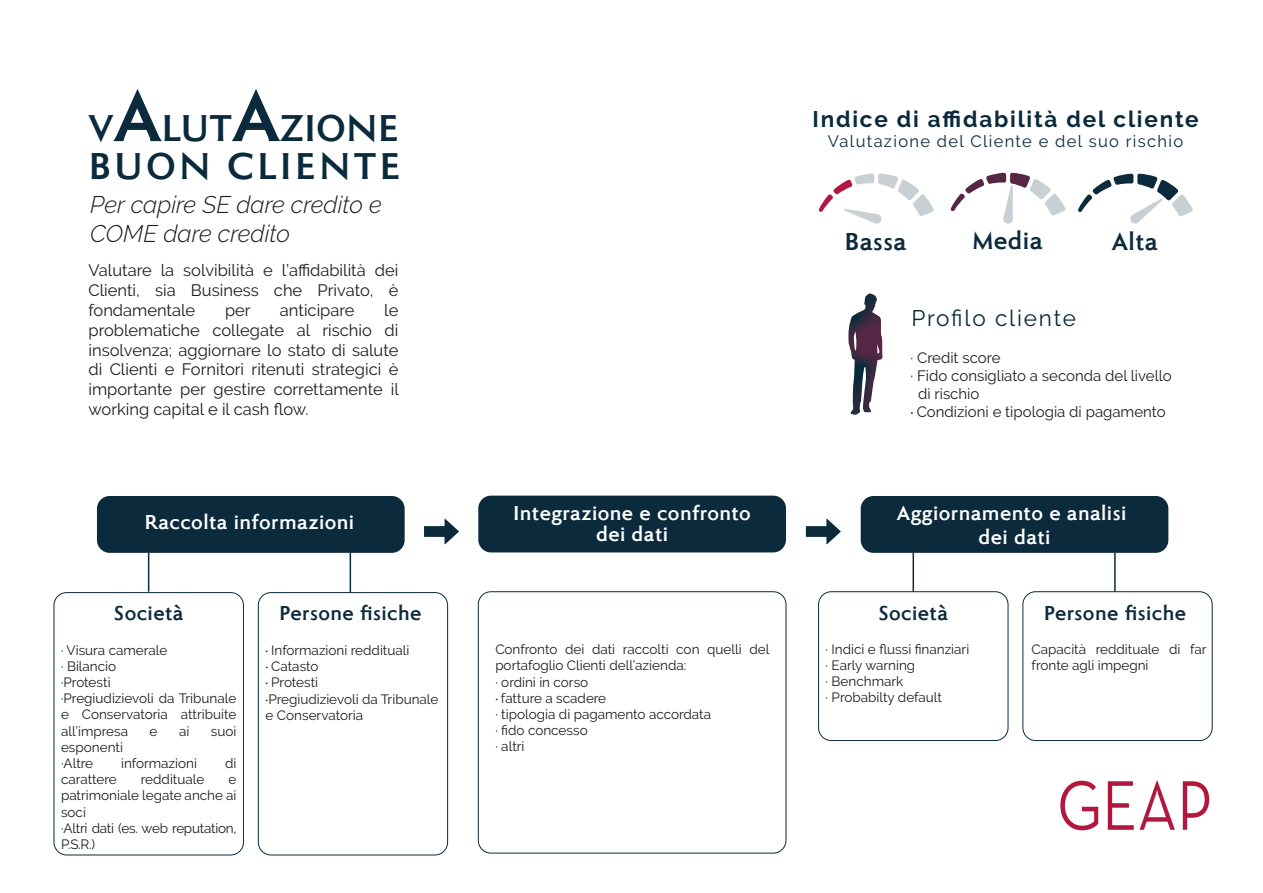
<style>
.page{position:relative;width:1263px;height:893px;background:#fff}
.page>*{position:absolute;margin:0;border:0;box-sizing:border-box;transform-origin:0 0}
.t1{font:700 39px/37.7px "Roma";letter-spacing:.08em;color:#0b2a3c}
.t2{font:700 25.5px "Roma";letter-spacing:.02em;color:#0b2a3c}
.t3{font:italic 300 24px/28.8px "Raleway";color:#1d1d1b}
.t4{font:700 22.5px "Raleway";letter-spacing:.08em;color:#0b2a3c}
.t5{font:22.5px "Raleway";letter-spacing:.08em;color:#0b2a3c}
.t6{font:700 21px/21px "Roma";letter-spacing:.02em;color:#fff;text-align:center}
.t7{font:700 21px "Roma";letter-spacing:.02em;color:#0b2a3c}
.t8{font:16.5px/19.8px "Raleway";color:#1d1d1b;text-align:justify}
.t9{font:16.5px "Raleway";letter-spacing:.08em;color:#0b2a3c}
.t10{font:15px "Raleway";color:#1d1d1b}
.t11{font:13.5px/16.2px "Raleway";color:#1d1d1b}
.s1{font-size:75px}
.s2{font-family:"Myriad Pro"}
</style>
<div class="page">
<hr style="left:1114px;top:553px;width:2px;height:39px;background:#0b2a3c">
<hr style="left:912px;top:552px;width:2px;height:40px;background:#0b2a3c">
<hr style="left:350px;top:553px;width:1px;height:40px;background:#0b2a3c">
<hr style="left:148px;top:552px;width:1px;height:40px;background:#0b2a3c">
<svg style="left:806px;top:519px;width:35px;height:25px"></svg>
<svg style="left:424px;top:519px;width:35px;height:25px"></svg>
<div style="left:97px;top:496px;width:308px;height:57px;background:#0b2a3c;border-radius:13px"></div>
<div style="left:54px;top:592px;width:190px;height:263px;border:1px solid #0b2a3c;border-radius:13px"></div>
<div style="left:258px;top:592px;width:190px;height:263px;border:1px solid #0b2a3c;border-radius:13px"></div>
<div style="left:478px;top:496px;width:308px;height:56px;background:#0b2a3c;border-radius:13px"></div>
<div style="left:861px;top:496px;width:307px;height:57px;background:#0b2a3c;border-radius:13px"></div>
<div style="left:818px;top:591px;width:190px;height:150px;border:1px solid #0b2a3c;border-radius:13px"></div>
<div style="left:478px;top:591px;width:308px;height:262px;border:1px solid #0b2a3c;border-radius:13px"></div>
<div style="left:1023px;top:591px;width:189px;height:150px;border:1px solid #0b2a3c;border-radius:13px"></div>
<svg style="left:818px;top:174px;width:116px;height:50px"></svg>
<svg style="left:950px;top:173px;width:115px;height:51px"></svg>
<svg style="left:1078px;top:174px;width:115px;height:50px"></svg>
<svg style="left:848px;top:294px;width:35px;height:121px"></svg>
<svg style="left:1060px;top:781px;width:149px;height:49px"></svg>
<h1 class="t1" style="left:88px;top:107px;width:313px">V<span class="s1">A</span>LUT<span class="s1">A</span>ZIONE<br>BUON CLIENTE</h1>
<h3 class="t3" style="left:90px;top:190px;width:293px">Per capire SE dare credito e<br>COME dare credito</h3>
<p class="t8" style="left:88px;top:261px;width:311px">Valutare la solvibilità e l’affidabilità dei Clienti, sia Business che Privato, è fondamentale</p>
<p class="t8" style="left:88px;top:300px;width:312px;text-indent:296px">le problematiche collegate al rischio di insolvenza; aggiornare lo stato di salute di Clienti e Fornitori ritenuti strategici è importante per gestire correttamente il working capital e il cash flow.</p>
<p class="t8" style="left:225px;top:300px;width:27px">per</p>
<p class="t8" style="left:280px;top:300px;width:76px">anticipare</p>
<h3 class="t6" style="left:144px;top:510px;width:211px">Raccolta informazioni</h3>
<h3 class="t7" style="left:114px;top:598px;width:71px">Società</h3>
<h3 class="t7" style="left:279px;top:598px;width:144px">Persone fisiche</h3>
<p class="t11" style="left:61px;top:642px;width:177px">· Visura camerale<br>· Bilancio<br>·Protesti<br>·Pregiudizievoli da Tribunale e Conservatoria attribuite all’impresa</p>
<p class="t11" style="left:150px;top:723px;width:9px">e</p>
<p class="t11" style="left:179px;top:723px;width:12px">ai</p>
<p class="t11" style="left:211px;top:723px;width:27px">suoi</p>
<p class="t11" style="left:61px;top:739px;width:63px">esponenti ·Altre</p>
<p class="t11" style="left:121px;top:755px;width:77px">informazioni</p>
<p class="t11" style="left:225px;top:755px;width:13px">di</p>
<p class="t11" style="left:61px;top:771px;width:57px">carattere</p>
<p class="t11" style="left:141px;top:771px;width:65px">reddituale</p>
<p class="t11" style="left:61px;top:771px;width:177px;text-indent:167px">e patrimoniale legate anche ai soci<br>·Altri dati (es. web reputation,<br>P.S.R.)</p>
<p class="t11" style="left:266px;top:642px;width:174px"><span class="s2">·</span> Informazioni reddituali<br><span class="s2">·</span> Catasto<br><span class="s2">·</span> Protesti<br><span class="s2">·</span>Pregiudizievoli da Tribunale e Conservatoria</p>
<h3 class="t4" style="left:812px;top:107px;width:388px">Indice di affidabilità del cliente</h3>
<p class="t9" style="left:828px;top:132px;width:357px">Valutazione del Cliente e del suo rischio</p>
<h2 class="t2" style="left:844px;top:224px;width:64px">Bassa</h2>
<h2 class="t2" style="left:972px;top:223px;width:72px">Media</h2>
<h2 class="t2" style="left:1112px;top:224px;width:48px">Alta</h2>
<h3 class="t5" style="left:911px;top:305px;width:166px">Profilo cliente</h3>
<p class="t10" style="left:910px;top:349px;width:92px">· Credit score</p>
<p class="t10" style="left:910px;top:367px;width:263px">· Fido consigliato a seconda del livello</p>
<p class="t10" style="left:918px;top:385px;width:63px">di rischio</p>
<p class="t10" style="left:910px;top:403px;width:257px"><span class="s2">·</span> Condizioni e tipologia di pagamento</p>
<h3 class="t6" style="left:513px;top:501px;width:239px">Integrazione e confronto dei dati</h3>
<h3 class="t6" style="left:897px;top:499px;width:231px;line-height:24px">Aggiornamento e analisi dei dati</h3>
<p class="t11" style="left:495px;top:641px;width:276px">Confronto dei dati raccolti con quelli del portafoglio Clienti dell’azienda:<br>· ordini in corso<br><span class="s2">·</span> fatture a scadere<br>· tipologia di pagamento accordata<br>· fido concesso<br>· altri</p>
<h3 class="t7" style="left:878px;top:599px;width:71px">Società</h3>
<h3 class="t7" style="left:1044px;top:599px;width:144px">Persone fisiche</h3>
<p class="t11" style="left:826px;top:641px;width:145px">· Indici e flussi finanziari · Early warning<br>· Benchmark<br>· Probabilty default</p>
<p class="t11" style="left:1032px;top:641px;width:176px">Capacità reddituale di far fronte agli impegni</p>
</div>
